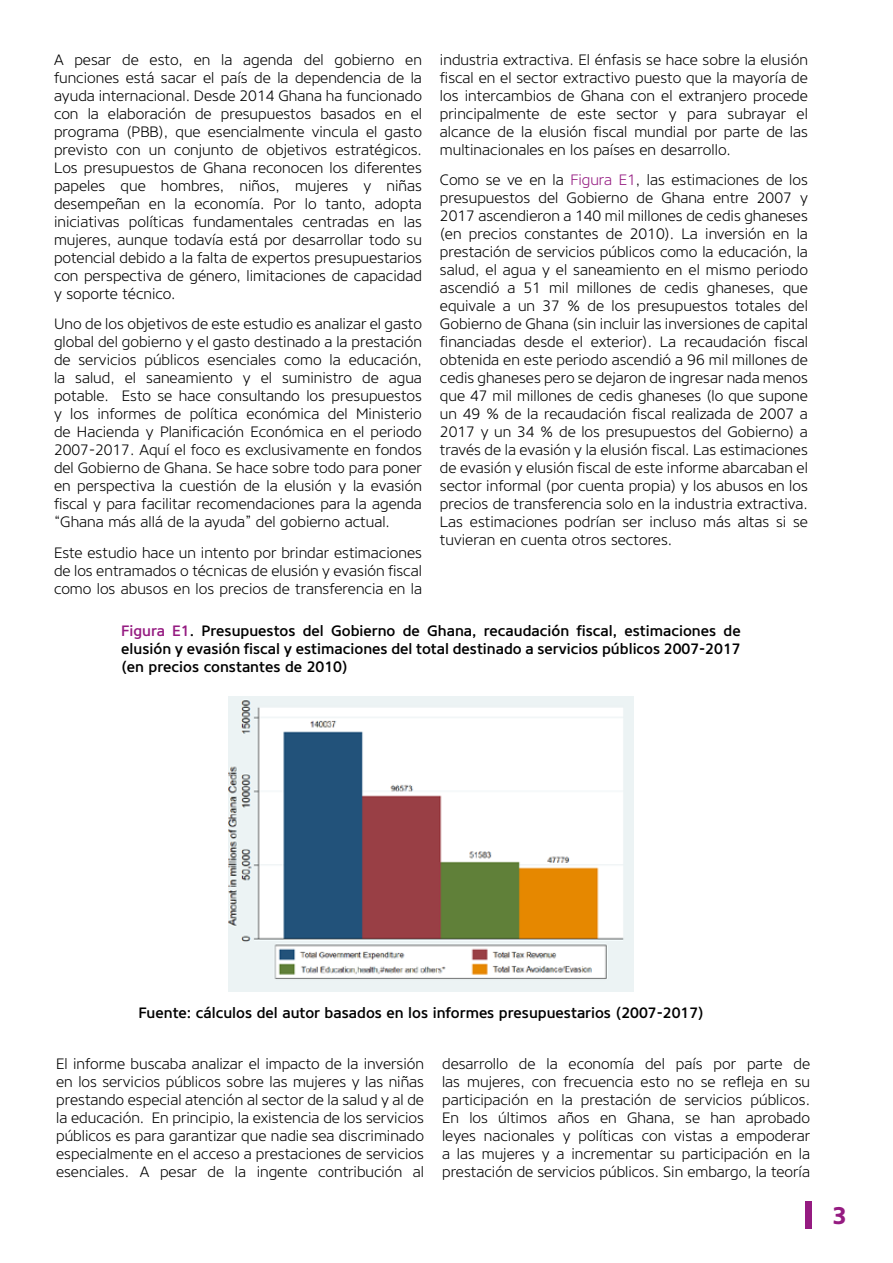
<style>
.page{position:relative;width:893px;height:1263px;background:#fff}
.page>*{position:absolute;margin:0;border:0;box-sizing:border-box;transform-origin:0 0}
.t1{font:700 24px "Core Sans NR65";color:#951b81}
.t2{font:300 15px/18px "Core Sans NR35";color:#000;text-align:justify}
.t3{font:500 15px/18px "Core Sans NR55";color:#000;text-align:justify}
.s1{color:#951b81}
</style>
<div class="page">
<div style="left:805px;top:1201px;width:6px;height:27px;background:#951b81"></div>
<img style="left:228px;top:696px;width:405px;height:295px">
<p class="t2" style="left:54px;top:50px;width:369px">A pesar de esto, en la agenda del gobierno en funciones está sacar el país de la dependencia de la ayuda internacional. Desde 2014 Ghana ha funcionado con la elaboración de presupuestos basados en el programa (PBB), que esencialmente vincula el gasto previsto con un conjunto de objetivos estratégicos.<br>Los presupuestos de Ghana reconocen los diferentes papeles que hombres, niños, mujeres y niñas desempeñan en la economía. Por lo tanto, adopta iniciativas políticas fundamentales centradas en las mujeres, aunque todavía está por desarrollar todo su potencial debido a la falta de expertos presupuestarios con perspectiva de género, limitaciones de capacidad y soporte técnico.</p>
<p class="t2" style="left:54px;top:315px;width:369px">Uno de los objetivos de este estudio es analizar el gasto global del gobierno y el gasto destinado a la prestación de servicios públicos esenciales como la educación, la salud, el saneamiento y el suministro de agua potable. Esto se hace consultando los presupuestos y los informes de política económica del Ministerio de Hacienda y Planificación Económica en el periodo 2007-2017. Aquí el foco es exclusivamente en fondos del Gobierno de Ghana. Se hace sobre todo para poner en perspectiva la cuestión de la elusión y la evasión fiscal y para facilitar recomendaciones para la agenda “Ghana más allá de la ayuda” del gobierno actual.</p>
<p class="t2" style="left:54px;top:544px;width:369px">Este estudio hace un intento por brindar estimaciones de los entramados o técnicas de elusión y evasión fiscal como los abusos en los precios de transferencia en la</p>
<p class="t2" style="left:440px;top:50px;width:369px">industria extractiva. El énfasis se hace sobre la elusión fiscal en el sector extractivo puesto que la mayoría de los intercambios de Ghana con el extranjero procede principalmente de este sector y para subrayar el alcance de la elusión fiscal mundial por parte de las multinacionales en los países en desarrollo.</p>
<p class="t2" style="left:440px;top:171px;width:369px">Como se ve en la <span class="s1">Figura E1</span>, las estimaciones de los presupuestos del Gobierno de Ghana entre 2007 y 2017 ascendieron a 140 mil millones de cedis ghaneses (en precios constantes de 2010). La inversión en la prestación de servicios públicos como la educación, la salud, el agua y el saneamiento en el mismo periodo ascendió a 51 mil millones de cedis ghaneses, que equivale a un 37 % de los presupuestos totales del Gobierno de Ghana (sin incluir las inversiones de capital financiadas desde el exterior). La recaudación fiscal obtenida en este periodo ascendió a 96 mil millones de cedis ghaneses pero se dejaron de ingresar nada menos que 47 mil millones de cedis ghaneses (lo que supone un 49 % de la recaudación fiscal realizada de 2007 a 2017 y un 34 % de los presupuestos del Gobierno) a través de la evasión y la elusión fiscal. Las estimaciones de evasión y elusión fiscal de este informe abarcaban el sector informal (por cuenta propia) y los abusos en los precios de transferencia solo en la industria extractiva.<br>Las estimaciones podrían ser incluso más altas si se tuvieran en cuenta otros sectores.</p>
<p class="t3" style="left:121px;top:622px;width:621px"><span class="s1">Figura E1</span>. Presupuestos del Gobierno de Ghana, recaudación fiscal, estimaciones de elusión y evasión fiscal y estimaciones del total destinado a servicios públicos 2007-2017 (en precios constantes de 2010)</p>
<p class="t3" style="left:138px;top:1004px;width:567px">Fuente: cálculos del autor basados en los informes presupuestarios (2007-2017)</p>
<p class="t2" style="left:56px;top:1054px;width:369px">El informe buscaba analizar el impacto de la inversión en los servicios públicos sobre las mujeres y las niñas prestando especial atención al sector de la salud y al de la educación. En principio, la existencia de los servicios públicos es para garantizar que nadie sea discriminado especialmente en el acceso a prestaciones de servicios esenciales. A pesar de la ingente contribución al</p>
<p class="t2" style="left:442px;top:1054px;width:369px">desarrollo de la economía del país por parte de las mujeres, con frecuencia esto no se refleja en su participación en la prestación de servicios públicos.<br>En los últimos años en Ghana, se han aprobado leyes nacionales y políticas con vistas a empoderar a las mujeres y a incrementar su participación en la prestación de servicios públicos. Sin embargo, la teoría</p>
<h1 class="t1" style="left:832px;top:1200px;width:16px">3</h1>
</div>
